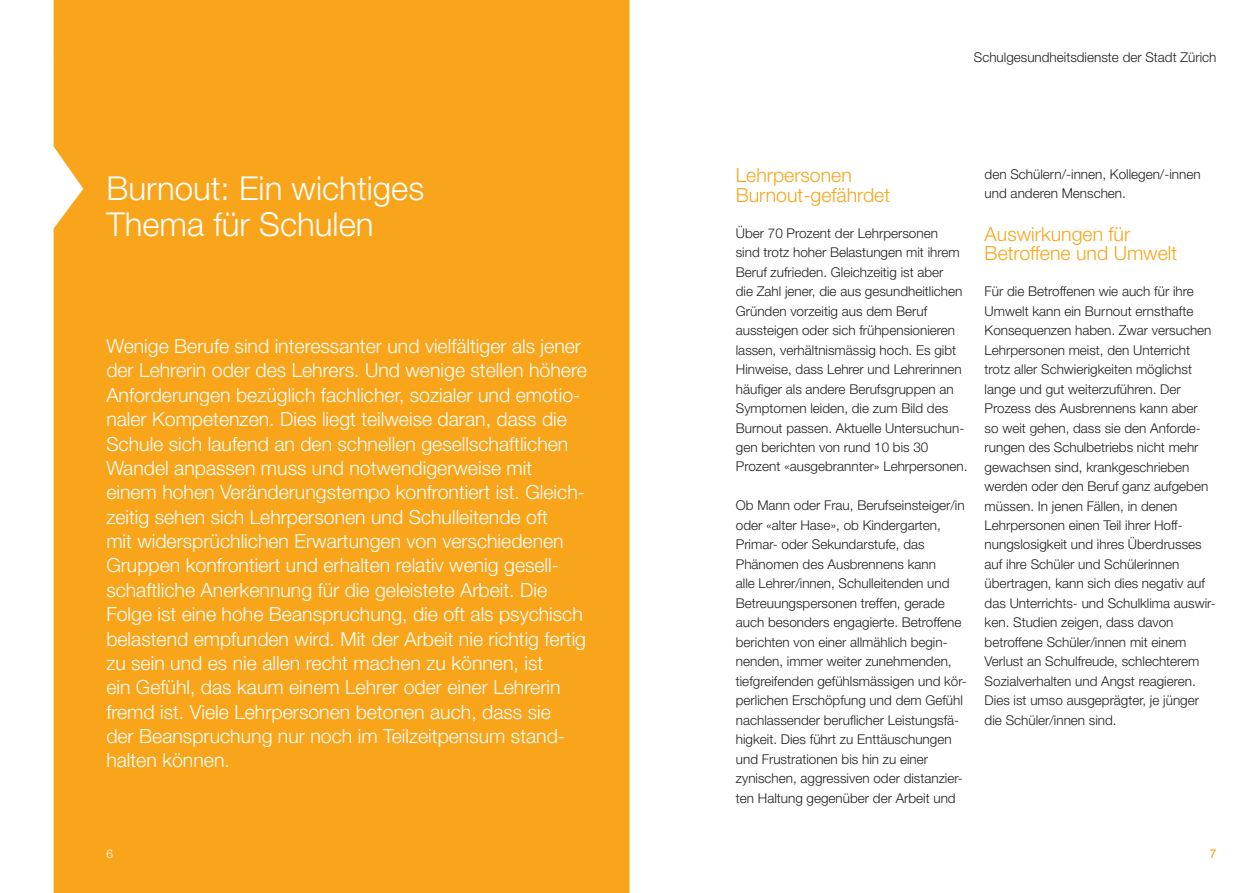
<style>
.page{position:relative;width:1259px;height:893px;background:#fff}
.page>*{position:absolute;margin:0;border:0;box-sizing:border-box;transform-origin:0 0}
.t1{font:300 33px/36px "Helvetica Neue LT Pro";color:#fff}
.t2{font:300 19.5px/24.3px "Helvetica Neue LT Pro";color:#fff}
.t3{font:300 19.5px/19.5px "Helvetica Neue LT Pro";color:#f9a51b}
.t4{font:300 13.5px/19.5px "Helvetica Neue LT Pro";color:#231f20}
.t5{font:300 12px "Helvetica Neue LT Pro";color:#f9a51b}
.t6{font:300 12px "Helvetica Neue LT Pro";color:#fff}
</style>
<div class="page">
<div style="left:54px;top:0;width:575px;height:893px;background:#f9a51b"></div>
<h1 class="t1" style="left:106px;top:170px;width:319px">Burnout: Ein wichtiges<br>Thema für Schulen</h1>
<p class="t2" style="left:106px;top:333px;width:482px">Wenige Berufe sind interessanter und vielfältiger als jener der Lehrerin oder des Lehrers. Und wenige stellen höhere Anforderungen bezüglich fachlicher, sozialer und emotio&shy;naler Kompetenzen. Dies liegt teilweise daran, dass die Schule sich laufend an den schnellen gesellschaftlichen Wandel anpassen muss und notwendigerweise mit einem hohen Veränderungstempo konfrontiert ist. Gleich&shy;zeitig sehen sich Lehrpersonen und Schulleitende oft<br>mit widersprüchlichen Erwartungen von verschiedenen Gruppen konfrontiert und erhalten relativ wenig gesell&shy;schaftliche Anerkennung für die geleistete Arbeit. Die Folge ist eine hohe Beanspruchung, die oft als psychisch belastend empfunden wird. Mit der Arbeit nie richtig fertig zu sein und es nie allen recht machen zu können, ist<br>ein Gefühl, das kaum einem Lehrer oder einer Lehrerin fremd ist. Viele Lehrpersonen betonen auch, dass sie<br>der Beanspruchung nur noch im Teilzeitpensum stand&shy;halten können.</p>
<p class="t6" style="left:106px;top:846px;width:8px">6</p>
<p class="t4" style="left:974px;top:47px;width:244px">Schulgesundheitsdienste der Stadt Zürich</p>
<h2 class="t3" style="left:736px;top:165px;width:156px">Lehrpersonen<br>Burnout-gefährdet</h2>
<p class="t4" style="left:736px;top:223px;width:233px">Über 70 Prozent der Lehrpersonen<br>sind trotz hoher Belastungen mit ihrem Beruf zufrieden. Gleichzeitig ist aber<br>die Zahl jener, die aus gesundheitlichen Gründen vorzeitig aus dem Beruf aussteigen oder sich frühpensionieren lassen, verhältnismässig hoch. Es gibt Hinweise, dass Lehrer und Lehrerinnen häufiger als andere Berufsgruppen an Symptomen leiden, die zum Bild des Burnout passen. Aktuelle Untersuchun&shy;gen berichten von rund 10 bis 30<br>Prozent «ausgebrannter» Lehrpersonen.</p>
<p class="t4" style="left:736px;top:496px;width:233px">Ob Mann oder Frau, Berufseinsteiger/in oder «alter Hase», ob Kindergarten, Primar- oder Sekundarstufe, das Phänomen des Ausbrennens kann<br>alle Lehrer/innen, Schulleitenden und Betreuungspersonen treffen, gerade auch besonders engagierte. Betroffene berichten von einer allmählich begin&shy;nenden, immer weiter zunehmenden, tiefgreifenden gefühlsmässigen und kör&shy;perlichen Erschöpfung und dem Gefühl nachlassender beruflicher Leistungsfä&shy;higkeit. Dies führt zu Enttäuschungen und Frustrationen bis hin zu einer zynischen, aggressiven oder distanzier&shy;ten Haltung gegenüber der Arbeit und</p>
<p class="t4" style="left:984px;top:164px;width:218px">den Schülern/-innen, Kollegen/-innen und anderen Menschen.</p>
<h2 class="t3" style="left:984px;top:223px;width:194px">Auswirkungen für<br>Betroffene und Umwelt</h2>
<p class="t4" style="left:984px;top:281px;width:233px">Für die Betroffenen wie auch für ihre Umwelt kann ein Burnout ernsthafte Konsequenzen haben. Zwar versuchen Lehrpersonen meist, den Unterricht trotz aller Schwierigkeiten möglichst lange und gut weiterzuführen. Der Prozess des Ausbrennens kann aber<br>so weit gehen, dass sie den Anforde&shy;rungen des Schulbetriebs nicht mehr gewachsen sind, krankgeschrieben werden oder den Beruf ganz aufgeben müssen. In jenen Fällen, in denen Lehrpersonen einen Teil ihrer Hoff&shy;nungslosigkeit und ihres Überdrusses auf ihre Schüler und Schülerinnen übertragen, kann sich dies negativ auf das Unterrichts- und Schulklima auswir&shy;ken. Studien zeigen, dass davon betroffene Schüler/innen mit einem Verlust an Schulfreude, schlechterem Sozialverhalten und Angst reagieren.<br>Dies ist umso ausgeprägter, je jünger die Schüler/innen sind.</p>
<p class="t5" style="left:1209px;top:846px;width:8px">7</p>
</div>
